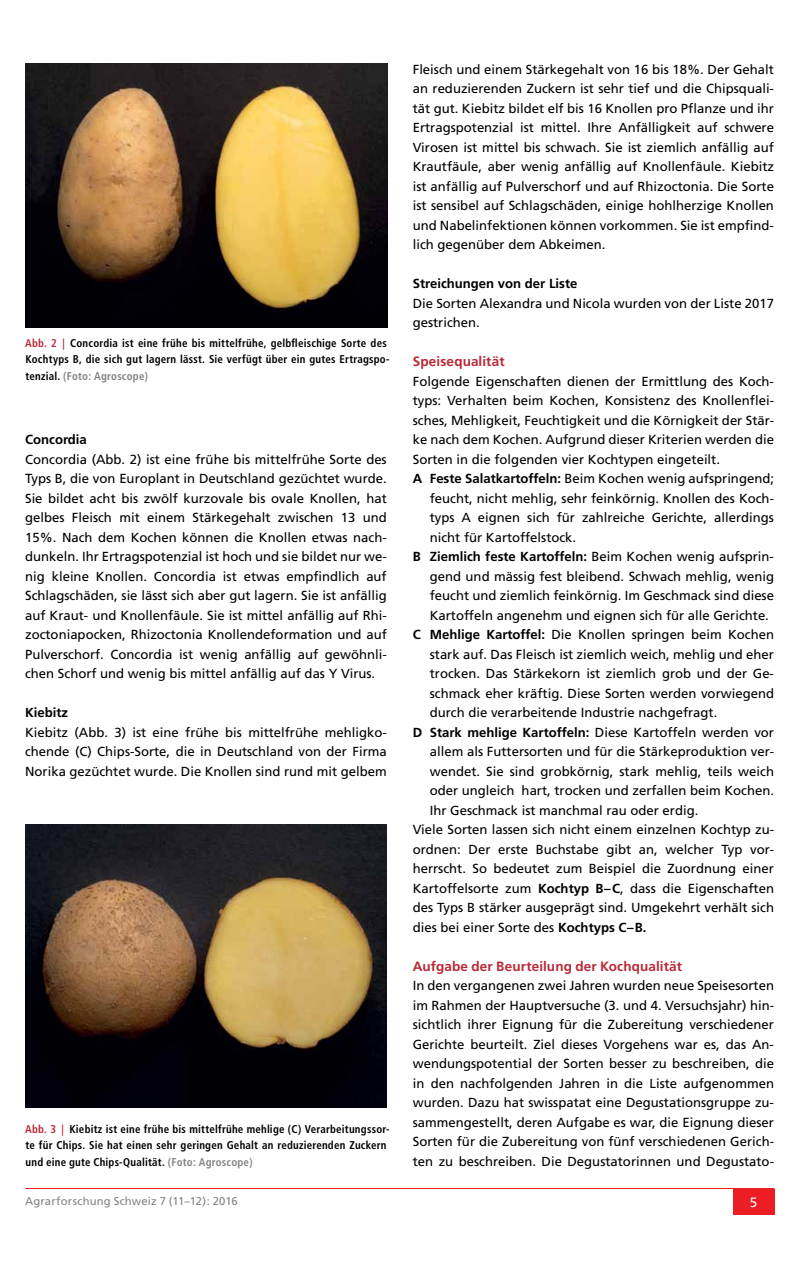
<style>
.page{position:relative;width:800px;height:1263px;background:#fff}
.page>*{position:absolute;margin:0;border:0;box-sizing:border-box;transform-origin:0 0}
.t1{font:700 13.5px "Frutiger";letter-spacing:.01em;color:#b82937}
.t2{font:13.5px "Frutiger";color:#fff}
.t3{font:13.2px/19.5px "Frutiger";color:#000;text-align:justify}
.t4{font:700 13.2px "Frutiger";color:#000}
.t5{font:700 condensed 11.25px/16.5px "Frutiger";letter-spacing:.02em;color:#000}
.t6{font:11.25px "Frutiger";letter-spacing:.015em;color:#808285}
.s1{color:#b82937}
.s2{color:#808285}
.s3{font-weight:700}
.s4{font-weight:400}
</style>
<div class="page">
<hr style="left:25px;top:1188px;width:749px;height:1px;background:#ed1d24">
<div style="left:732px;top:1189px;width:42px;height:25px;background:#ed1d24"></div>
<img style="left:25px;top:64px;width:362px;height:263px">
<img style="left:25px;top:824px;width:362px;height:283px">
<p class="t5" style="left:25px;top:334px;width:366px"><span class="s1">Abb. 2 |</span> Concordia ist eine frühe bis mittelfrühe, gelbfleischige Sorte des<br>Kochtyps B, die sich gut lagern lässt. Sie verfügt über ein gutes Ertragspo&shy;tenzial. <span class="s2">(Foto: Agroscope)</span></p>
<p class="t4" style="left:25px;top:432px;width:63px">Concordia</p>
<p class="t3" style="left:25px;top:449px;width:363px">Concordia (Abb. 2) ist eine frühe bis mittelfrühe Sorte des Typs B, die von Europlant in Deutschland gezüchtet wurde.<br>Sie bildet acht bis zwölf kurzovale bis ovale Knollen, hat gelbes Fleisch mit einem Stärkegehalt zwischen 13 und 15%. Nach dem Kochen können die Knollen etwas nach&shy;dunkeln. Ihr Ertragspotenzial ist hoch und sie bildet nur we&shy;nig kleine Knollen. Concordia ist etwas empfindlich auf Schlagschäden, sie lässt sich aber gut lagern. Sie ist anfällig auf Kraut- und Knollenfäule. Sie ist mittel anfällig auf Rhi&shy;zoctoniapocken, Rhizoctonia Knollendeformation und auf Pulverschorf. Concordia ist wenig anfällig auf gewöhnli&shy;chen Schorf und wenig bis mittel anfällig auf das Y Virus.</p>
<p class="t4" style="left:25px;top:705px;width:45px">Kiebitz</p>
<p class="t3" style="left:25px;top:722px;width:363px">Kiebitz (Abb. 3) ist eine frühe bis mittelfrühe mehligko&shy;chende (C) Chips-Sorte, die in Deutschland von der Firma Norika gezüchtet wurde. Die Knollen sind rund mit gelbem</p>
<p class="t5" style="left:25px;top:1120px;width:366px"><span class="s1">Abb. 3 |</span> Kiebitz ist eine frühe bis mittelfrühe mehlige (C) Verarbeitungssor&shy;te für Chips. Sie hat einen sehr geringen Gehalt an reduzierenden Zuckern und eine gute Chips-Qualität. <span class="s2">(Foto: Agroscope)</span></p>
<p class="t3" style="left:412px;top:59px;width:363px">Fleisch und einem Stärkegehalt von 16 bis 18%. Der Gehalt an reduzierenden Zuckern ist sehr tief und die Chipsquali&shy;tät gut. Kiebitz bildet elf bis 16 Knollen pro Pflanze und ihr Ertragspotenzial ist mittel. Ihre Anfälligkeit auf schwere Virosen ist mittel bis schwach. Sie ist ziemlich anfällig auf Krautfäule, aber wenig anfällig auf Knollenfäule. Kiebitz ist anfällig auf Pulverschorf und auf Rhizoctonia. Die Sorte ist sensibel auf Schlagschäden, einige hohlherzige Knollen und Nabelinfektionen können vorkommen. Sie ist empfind&shy;lich gegenüber dem Abkeimen.</p>
<p class="t4" style="left:412px;top:276px;width:166px">Streichungen von der Liste</p>
<p class="t3" style="left:412px;top:293px;width:363px">Die Sorten Alexandra und Nicola wurden von der Liste 2017 gestrichen.</p>
<p class="t1" style="left:412px;top:353px;width:93px">Speisequalität</p>
<p class="t3" style="left:412px;top:371px;width:362px">Folgende Eigenschaften dienen der Ermittlung des Koch-</p>
<p class="t3" style="left:412px;top:391px;width:362px">typs: Verhalten beim Kochen, Konsistenz des Knollenflei-</p>
<p class="t3" style="left:412px;top:410px;width:362px">sches, Mehligkeit, Feuchtigkeit und die Körnigkeit der Stär-</p>
<p class="t3" style="left:412px;top:430px;width:362px">ke nach dem Kochen. Aufgrund dieser Kriterien werden die</p>
<p class="t3" style="left:412px;top:449px;width:309px">Sorten in die folgenden vier Kochtypen eingeteilt.</p>
<p class="t3" style="left:412px;top:469px;width:362px"><span class="s3">A Feste Salatkartoffeln:</span> Beim Kochen wenig aufspringend;</p>
<p class="t3" style="left:429px;top:488px;width:345px">feucht, nicht mehlig, sehr feinkörnig. Knollen des Koch-</p>
<p class="t3" style="left:429px;top:508px;width:345px">typs A eignen sich für zahlreiche Gerichte, allerdings</p>
<p class="t3" style="left:429px;top:527px;width:148px">nicht für Kartoffelstock.</p>
<p class="t4" style="left:412px;top:549px;width:362px">B Ziemlich feste Kartoffeln: <span class="s4">Beim Kochen wenig aufsprin-</span></p>
<p class="t3" style="left:429px;top:566px;width:345px">gend und mässig fest bleibend. Schwach mehlig, wenig</p>
<p class="t3" style="left:429px;top:586px;width:345px">feucht und ziemlich feinkörnig. Im Geschmack sind diese</p>
<p class="t3" style="left:429px;top:605px;width:340px">Kartoffeln angenehm und eignen sich für alle Gerichte.</p>
<p class="t3" style="left:412px;top:625px;width:362px"><span class="s3">C Mehlige Kartoffel:</span> Die Knollen springen beim Kochen</p>
<p class="t3" style="left:429px;top:644px;width:345px">stark auf. Das Fleisch ist ziemlich weich, mehlig und eher</p>
<p class="t3" style="left:429px;top:664px;width:345px">trocken. Das Stärkekorn ist ziemlich grob und der Ge-</p>
<p class="t3" style="left:429px;top:683px;width:346px">schmack eher kräftig. Diese Sorten werden vorwiegend</p>
<p class="t3" style="left:429px;top:703px;width:289px">durch die verarbeitende Industrie nachgefragt.</p>
<p class="t4" style="left:412px;top:724px;width:362px">D Stark mehlige Kartoffeln: <span class="s4">Diese Kartoffeln werden vor</span></p>
<p class="t3" style="left:429px;top:742px;width:345px">allem als Futtersorten und für die Stärkeproduktion ver-</p>
<p class="t3" style="left:429px;top:761px;width:346px">wendet. Sie sind grobkörnig, stark mehlig, teils weich</p>
<p class="t3" style="left:429px;top:781px;width:346px">oder ungleich hart, trocken und zerfallen beim Kochen.</p>
<p class="t3" style="left:429px;top:800px;width:270px">Ihr Geschmack ist manchmal rau oder erdig.</p>
<p class="t3" style="left:412px;top:820px;width:363px">Viele Sorten lassen sich nicht einem einzelnen Kochtyp zu-</p>
<p class="t3" style="left:412px;top:839px;width:362px">ordnen: Der erste Buchstabe gibt an, welcher Typ vor-</p>
<p class="t3" style="left:412px;top:859px;width:362px">herrscht. So bedeutet zum Beispiel die Zuordnung einer</p>
<p class="t3" style="left:412px;top:878px;width:362px">Kartoffelsorte zum <span class="s3">Kochtyp B–C</span>, dass die Eigenschaften</p>
<p class="t3" style="left:412px;top:898px;width:363px">des Typs B stärker ausgeprägt sind. Umgekehrt verhält sich</p>
<p class="t3" style="left:412px;top:917px;width:235px">dies bei einer Sorte des <span class="s3">Kochtyps C–B.</span></p>
<p class="t1" style="left:412px;top:958px;width:271px">Aufgabe der Beurteilung der Kochqualität</p>
<p class="t3" style="left:412px;top:976px;width:363px">In den vergangenen zwei Jahren wurden neue Speisesorten im Rahmen der Hauptversuche (3. und 4. Versuchsjahr) hin&shy;sichtlich ihrer Eignung für die Zubereitung verschiedener Gerichte beurteilt. Ziel dieses Vorgehens war es, das An&shy;wendungspotential der Sorten besser zu beschreiben, die in den nachfolgenden Jahren in die Liste aufgenommen wurden. Dazu hat swisspatat eine Degustationsgruppe zu&shy;sammengestellt, deren Aufgabe es war, die Eignung dieser Sorten für die Zubereitung von fünf verschiedenen Gerich&shy;ten zu beschreiben. Die Degustatorinnen und Degustato-</p>
<p class="t6" style="left:25px;top:1194px;width:214px">Agrarforschung Schweiz 7 (11–12): 2016</p>
<p class="t2" style="left:749px;top:1194px;width:9px">5</p>
</div>
